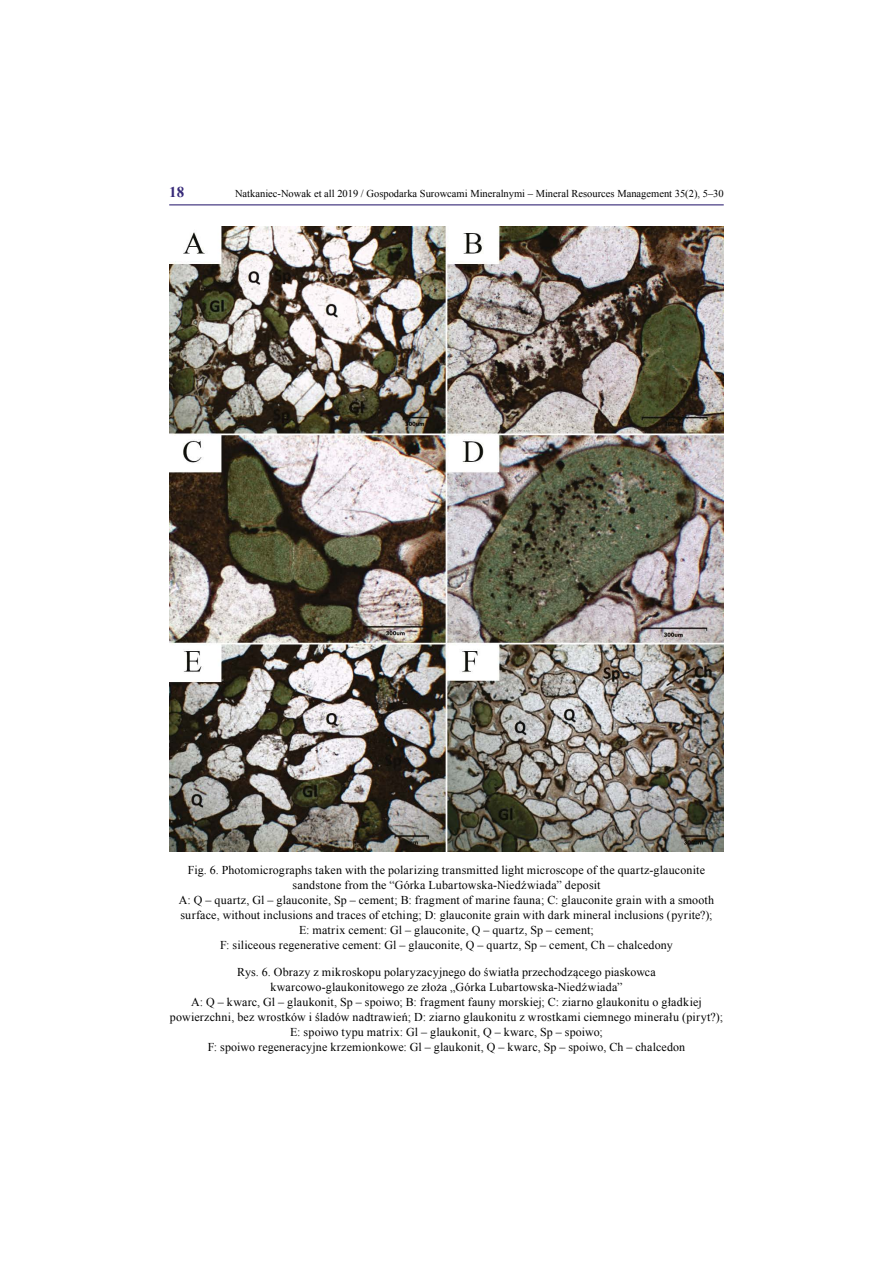
<style>
.page{position:relative;width:893px;height:1263px;background:#fff}
.page>*{position:absolute;margin:0;border:0;box-sizing:border-box;transform-origin:0 0}
.t1{font:700 15px "Times New Roman";color:#362978}
.t2{font:12px/15px "Times New Roman";letter-spacing:.015em;color:#000;text-align:center}
.t3{font:10.5px "Times New Roman";color:#000}
</style>
<div class="page">
<hr style="left:169px;top:204px;width:555px;height:1px;background:#362978">
<img style="left:169px;top:226px;width:555px;height:626px">
<p class="t1" style="left:169px;top:182px;width:16px">18</p>
<p class="t3" style="left:235px;top:186px;width:490px">Natkaniec-Nowak et all 2019 / Gospodarka Surowcami Mineralnymi – Mineral Resources Management 35(2), 5–30</p>
<p class="t2" style="left:179px;top:862px;width:537px">Fig. 6. Photomicrographs taken with the polarizing transmitted light microscope of the quartz-glauconite sandstone from the “Górka Lubartowska-Niedźwiada” deposit<br>A: Q – quartz, Gl – glauconite, Sp – cement; B: fragment of marine fauna; C: glauconite grain with a smooth surface, without inclusions and traces of etching; D: glauconite grain with dark mineral inclusions (pyrite?); E: matrix cement: Gl – glauconite, Q – quartz, Sp – cement;<br>F: siliceous regenerative cement: Gl – glauconite, Q – quartz, Sp – cement, Ch – chalcedony</p>
<p class="t2" style="left:170px;top:965px;width:554px">Rys. 6. Obrazy z mikroskopu polaryzacyjnego do światła przechodzącego piaskowca kwarcowo-glaukonitowego ze złoża „Górka Lubartowska-Niedźwiada”<br>A: Q – kwarc, Gl – glaukonit, Sp – spoiwo; B: fragment fauny morskiej; C: ziarno glaukonitu o gładkiej powierzchni, bez wrostków i śladów nadtrawień; D: ziarno glaukonitu z wrostkami ciemnego minerału (piryt?); E: spoiwo typu matrix: Gl – glaukonit, Q – kwarc, Sp – spoiwo;<br>F: spoiwo regeneracyjne krzemionkowe: Gl – glaukonit, Q – kwarc, Sp – spoiwo, Ch – chalcedon</p>
</div>
